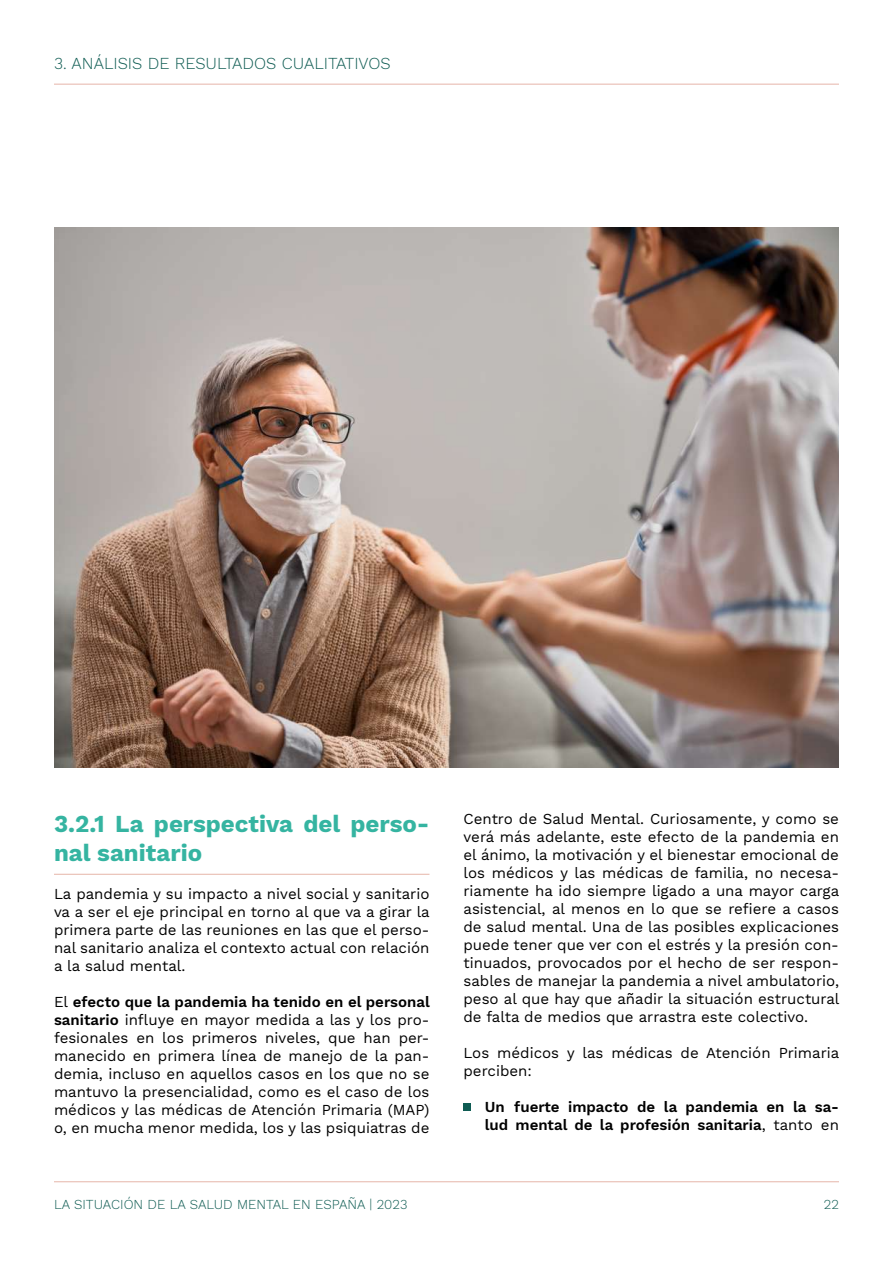
<style>
.page{position:relative;width:893px;height:1263px;background:#fff}
.page>*{position:absolute;margin:0;border:0;box-sizing:border-box;transform-origin:0 0}
.t1{font:700 24px/28.8px "Work Sans";color:#35b4a1}
.t2{font:300 16.5px "Work Sans";color:#0f5c53}
.t3{font:15px/18px "Work Sans";color:#000;text-align:justify}
.t4{font:600 15px/18px "Work Sans";color:#000}
.t5{font:300 13.5px "Work Sans";color:#0f5c53}
.s1{font-weight:600}
.s2{font-weight:400}
</style>
<div class="page">
<hr style="left:54px;top:1181px;width:785px;height:1px;background:#e6b5a9">
<hr style="left:54px;top:84px;width:785px;height:1px;background:#e6b5a9">
<hr style="left:54px;top:874px;width:375px;height:1px;background:#e6b5a9">
<img style="left:54px;top:228px;width:785px;height:539px">
<div style="left:463px;top:1103px;width:8px;height:7px;background:#0f5c53"></div>
<p class="t2" style="left:54px;top:54px;width:338px">3. ANÁLISIS DE RESULTADOS CUALITATIVOS</p>
<h1 class="t1" style="left:54px;top:811px;width:377px">3.2.1 La perspectiva del perso&shy;nal sanitario</h1>
<p class="t3" style="left:54px;top:885px;width:377px">La pandemia y su impacto a nivel social y sanitario va a ser el eje principal en torno al que va a girar la primera parte de las reuniones en las que el perso&shy;nal sanitario analiza el contexto actual con relación a la salud mental.</p>
<p class="t3" style="left:54px;top:993px;width:377px">El <span class="s1">efecto que la pandemia ha tenido en el personal sanitario</span> influye en mayor medida a las y los pro&shy;fesionales en los primeros niveles, que han per&shy;manecido en primera línea de manejo de la pan&shy;demia, incluso en aquellos casos en los que no se mantuvo la presencialidad, como es el caso de los médicos y las médicas de Atención Primaria (MAP) o, en mucha menor medida, los y las psiquiatras de</p>
<p class="t3" style="left:463px;top:811px;width:378px">Centro de Salud Mental. Curiosamente, y como se verá más adelante, este efecto de la pandemia en el ánimo, la motivación y el bienestar emocional de los médicos y las médicas de familia, no necesa&shy;riamente ha ido siempre ligado a una mayor carga asistencial, al menos en lo que se refiere a casos de salud mental. Una de las posibles explicaciones puede tener que ver con el estrés y la presión con&shy;tinuados, provocados por el hecho de ser respon&shy;sables de manejar la pandemia a nivel ambulatorio, peso al que hay que añadir la situación estructural de falta de medios que arrastra este colectivo.</p>
<p class="t3" style="left:463px;top:1045px;width:377px">Los médicos y las médicas de Atención Primaria perciben:</p>
<p class="t4" style="left:485px;top:1099px;width:356px">Un fuerte impacto de la pandemia en la sa&shy;lud mental de la profesión sanitaria<span class="s2">, tanto en</span></p>
<p class="t5" style="left:54px;top:1196px;width:355px">LA SITUACIÓN DE LA SALUD MENTAL EN ESPAÑA | 2023</p>
<p class="t5" style="left:824px;top:1196px;width:17px">22</p>
</div>
